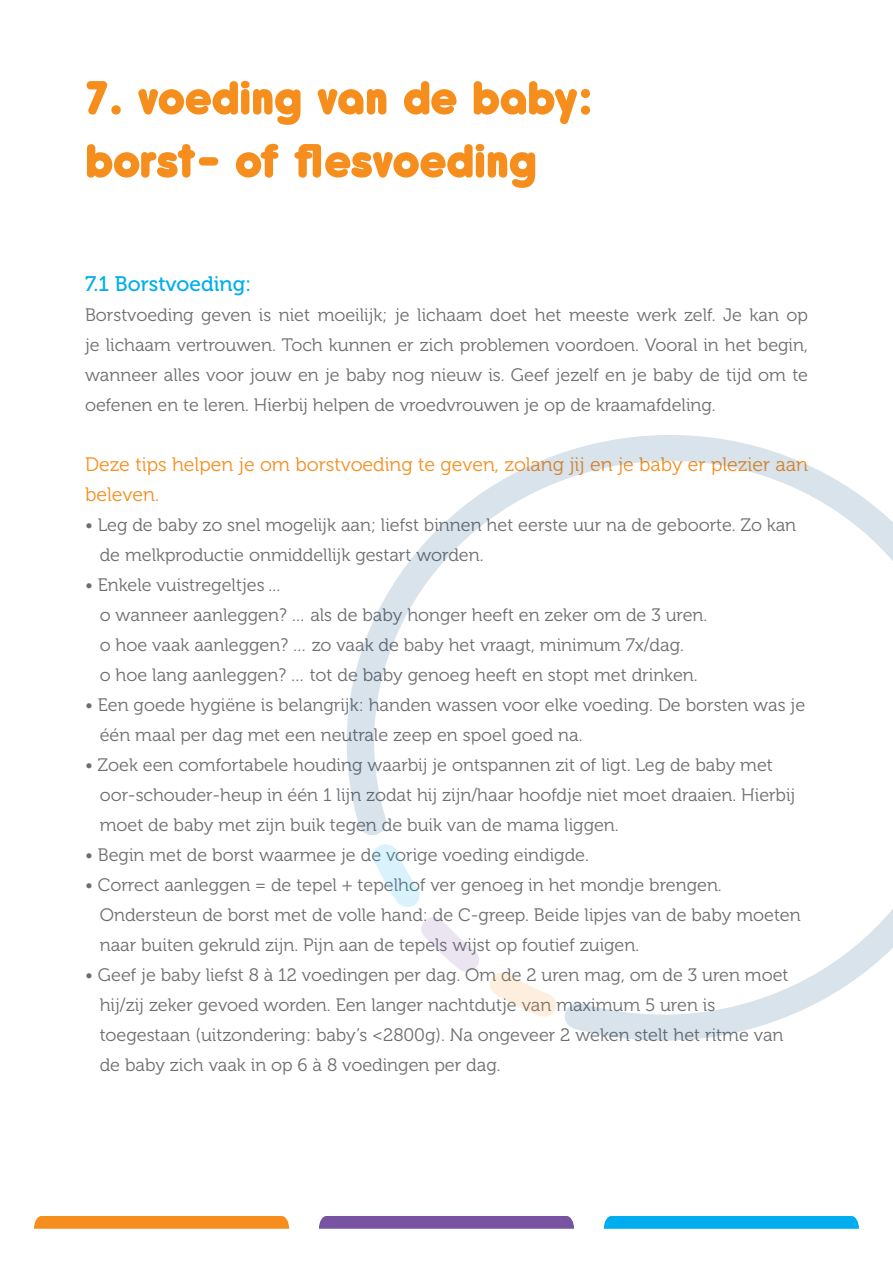
<style>
.page{position:relative;width:893px;height:1263px;background:#fff}
.page>*{position:absolute;margin:0;border:0;box-sizing:border-box;transform-origin:0 0}
.t1{font:800 52.5px "Antipasto";letter-spacing:-.045em;color:#f68e1e}
.t2{font:21px "Museo 500";color:#00aeef}
.t3{font:19.5px/30px "Museo 300";color:#f68e1e}
.t4{font:18px/30px "Museo 300";color:#6c6d70;text-align:justify}
</style>
<div class="page">
<svg style="left:604px;top:1216px;width:255px;height:13px;background:#07b0ef"></svg>
<svg style="left:34px;top:1216px;width:255px;height:13px;background:#f69124"></svg>
<svg style="left:319px;top:1216px;width:255px;height:13px;background:#7c58a4"></svg>
<svg style="left:347px;top:435px;width:546px;height:606px"></svg>
<svg style="left:371px;top:844px;width:50px;height:65px"></svg>
<svg style="left:420px;top:916px;width:61px;height:57px"></svg>
<svg style="left:488px;top:972px;width:70px;height:46px"></svg>
<p class="t1" style="left:85px;top:64px;width:509px">7. voeding van de baby:</p>
<p class="t1" style="left:85px;top:127px;width:454px">borst- of flesvoeding</p>
<p class="t2" style="left:85px;top:272px;width:168px">7.1 Borstvoeding:</p>
<p class="t4" style="left:85px;top:300px;width:724px">Borstvoeding geven is niet moeilijk; je lichaam doet het meeste werk zelf. Je kan op je lichaam vertrouwen. Toch kunnen er zich problemen voordoen. Vooral in het begin, wanneer alles voor jouw en je baby nog nieuw is. Geef jezelf en je baby de tijd om te oefenen en te leren. Hierbij helpen de vroedvrouwen je op de kraamafdeling.</p>
<p class="t3" style="left:85px;top:450px;width:724px">Deze tips helpen je om borstvoeding te geven, zolang jij en je baby er plezier aan beleven.</p>
<p class="t4" style="left:85px;top:510px;width:713px">• Leg de baby zo snel mogelijk aan; liefst binnen het eerste uur na de geboorte. Zo kan</p>
<p class="t4" style="left:100px;top:540px;width:385px">de melkproductie onmiddellijk gestart worden.</p>
<p class="t4" style="left:85px;top:570px;width:197px">• Enkele vuistregeltjes ...</p>
<p class="t4" style="left:100px;top:600px;width:609px">o wanneer aanleggen? … als de baby honger heeft en zeker om de 3 uren.</p>
<p class="t4" style="left:100px;top:630px;width:586px">o hoe vaak aanleggen? … zo vaak de baby het vraagt, minimum 7x/dag.</p>
<p class="t4" style="left:100px;top:660px;width:599px">o hoe lang aanleggen? … tot de baby genoeg heeft en stopt met drinken.</p>
<p class="t4" style="left:85px;top:690px;width:722px">• Een goede hygiëne is belangrijk: handen wassen voor elke voeding. De borsten was je</p>
<p class="t4" style="left:100px;top:720px;width:484px">één maal per dag met een neutrale zeep en spoel goed na.</p>
<p class="t4" style="left:85px;top:750px;width:689px">• Zoek een comfortabele houding waarbij je ontspannen zit of ligt. Leg de baby met</p>
<p class="t4" style="left:100px;top:780px;width:697px">oor-schouder-heup in één 1 lijn zodat hij zijn/haar hoofdje niet moet draaien. Hierbij</p>
<p class="t4" style="left:100px;top:810px;width:520px">moet de baby met zijn buik tegen de buik van de mama liggen.</p>
<p class="t4" style="left:85px;top:840px;width:505px">• Begin met de borst waarmee je de vorige voeding eindigde.</p>
<p class="t4" style="left:85px;top:870px;width:638px">• Correct aanleggen = de tepel + tepelhof ver genoeg in het mondje brengen.</p>
<p class="t4" style="left:100px;top:900px;width:702px">Ondersteun de borst met de volle hand: de C-greep. Beide lipjes van de baby moeten</p>
<p class="t4" style="left:100px;top:930px;width:541px">naar buiten gekruld zijn. Pijn aan de tepels wijst op foutief zuigen.</p>
<p class="t4" style="left:85px;top:960px;width:705px">• Geef je baby liefst 8 à 12 voedingen per dag. Om de 2 uren mag, om de 3 uren moet</p>
<p class="t4" style="left:100px;top:990px;width:617px">hij/zij zeker gevoed worden. Een langer nachtdutje van maximum 5 uren is</p>
<p class="t4" style="left:100px;top:1020px;width:685px">toegestaan (uitzondering: baby’s &lt;2800g). Na ongeveer 2 weken stelt het ritme van</p>
<p class="t4" style="left:100px;top:1050px;width:402px">de baby zich vaak in op 6 à 8 voedingen per dag.</p>
</div>
